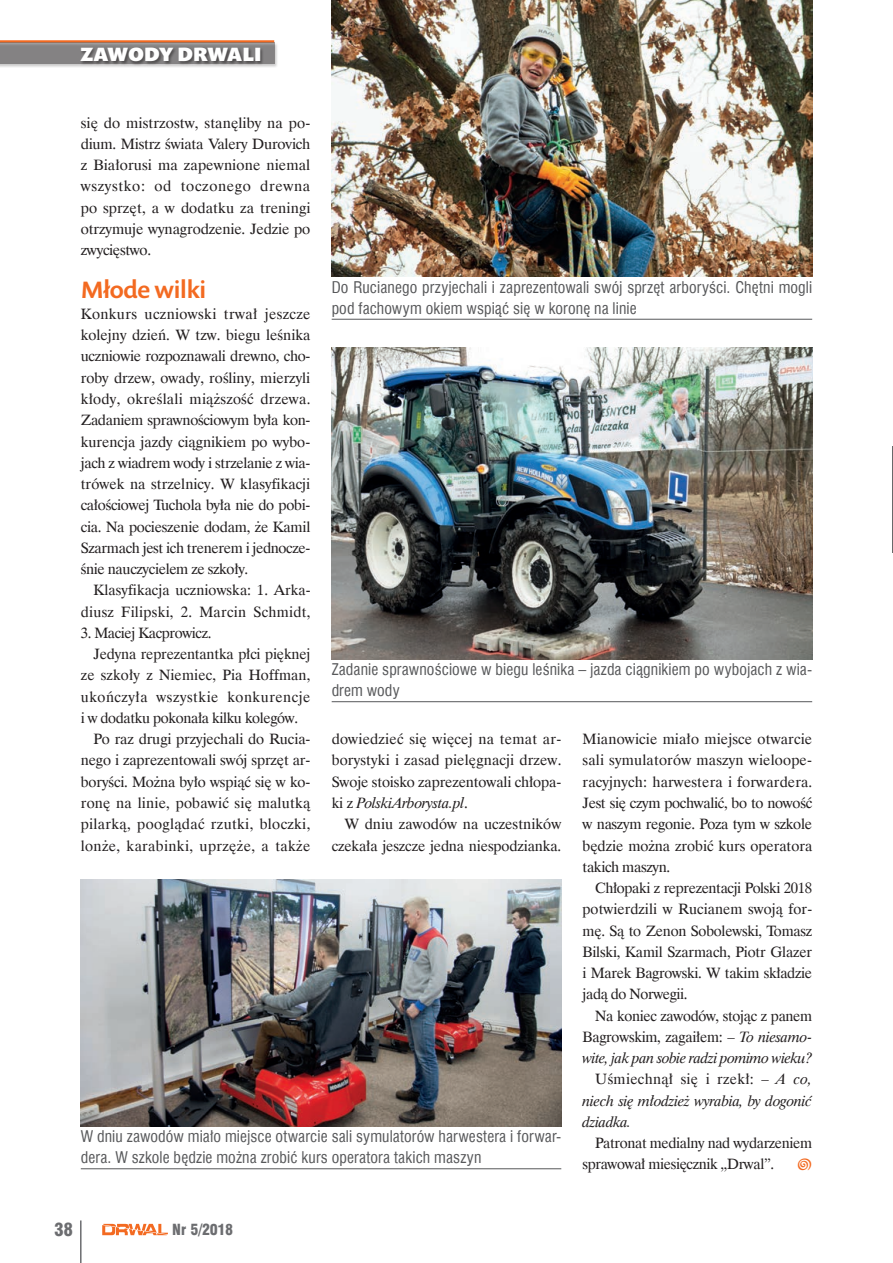
<style>
.page{position:relative;width:893px;height:1263px;background:#fff}
.page>*{position:absolute;margin:0;border:0;box-sizing:border-box;transform-origin:0 0}
.SRODTYT{font:500 24px "Prenton RP Pro";letter-spacing:-.015em;color:#f36a21}
.DZIAŁ_L{font:900 19.5px "Prenton RP Pro";letter-spacing:.02em;color:#fff}
.t1{font:18px "Swis 721 Blk Cn EU";color:#6c6d70}
.FOTO-PODPIS-LINIA{font:15.75px/21px "Swis 721 Cn EU";letter-spacing:.005em;color:#57585a}
.TXT{font:15px/21.3px "Dutch 801 EU";letter-spacing:-.01em;color:#231f20;text-align:justify}
.TXT-bez_wcięcia{font:15px/21.3px "Dutch 801 EU";letter-spacing:-.025em;color:#231f20;text-align:justify}
.TXT-2{font:italic 15px/21.3px "Dutch 801 EU";letter-spacing:-.015em;color:#231f20;text-align:justify}
.t2{font:15px "Swis 721 Blk Cn EU";letter-spacing:-.025em;color:#6c6d70}
.TXT-3{font:15px "Bits Pics";color:#f36a21}
.s1{font-style:italic}
.s2{font-style:normal}
</style>
<div class="page">
<svg style="left:102px;top:1224px;width:66px;height:11px"></svg>
<hr style="left:80px;top:1220px;width:2px;height:43px;background:#6c6d70">
<hr style="left:0;top:40px;width:274px;height:3px;background:#f36a21">
<div style="left:0;top:42px;width:278px;height:26px;background:#231f20;opacity:.6"></div>
<svg style="left:0;top:43px;width:274px;height:21px;background:#777576"></svg>
<img style="left:332px;top:0;width:480px;height:276px">
<img style="left:332px;top:348px;width:480px;height:311px">
<img style="left:81px;top:879px;width:480px;height:248px">
<hr style="left:332px;top:319px;width:480px;height:1px;background:#57585a">
<hr style="left:332px;top:701px;width:480px;height:1px;background:#57585a">
<hr style="left:81px;top:1168px;width:480px;height:1px;background:#57585a">
<hr style="left:892px;top:446px;width:1px;height:107px;background:#57585a">
<p class="DZIAŁ_L" style="left:81px;top:42px;width:182px">ZAWODY DRWALI</p>
<p class="TXT-bez_wcięcia" style="left:81px;top:112px;width:231px">się do mistrzostw, stanęliby na po&shy;dium. Mistrz świata Valery Durovich z Białorusi ma zapewnione niemal wszystko: od toczonego drewna po sprzęt, a w dodatku za treningi otrzymuje wynagrodzenie. Jedzie po zwycięstwo.</p>
<p class="SRODTYT" style="left:81px;top:273px;width:127px">Młode wilki</p>
<p class="TXT-bez_wcięcia" style="left:81px;top:303px;width:231px">Konkurs uczniowski trwał jeszcze kolejny dzień. W tzw. biegu leśnika uczniowie rozpoznawali drewno, cho&shy;roby drzew, owady, rośliny, mierzyli kłody, określali miąższość drzewa.<br>Zadaniem sprawnościowym była kon&shy;kurencja jazdy ciągnikiem po wybo&shy;jach z wiadrem wody i strzelanie z wia&shy;trówek na strzelnicy. W klasyfikacji całościowej Tuchola była nie do pobi&shy;cia. Na pocieszenie dodam, że Kamil Szarmach jest ich trenerem i jednocze&shy;śnie nauczycielem ze szkoły.</p>
<p class="TXT" style="left:81px;top:580px;width:231px;text-align:right">Klasyfikacja uczniowska: 1. Arka&shy;diusz Filipski, 2. Marcin Schmidt,</p>
<p class="TXT" style="left:81px;top:622px;width:132px">3. Maciej Kacprowicz.</p>
<p class="TXT" style="left:81px;top:644px;width:231px;text-indent:13px">Jedyna reprezentantka płci pięknej ze szkoły z Niemiec, Pia Hoffman, ukończyła wszystkie konkurencje i w dodatku pokonała kilku kolegów.</p>
<p class="TXT" style="left:81px;top:729px;width:231px;text-indent:13px">Po raz drugi przyjechali do Rucia&shy;nego i zaprezentowali swój sprzęt ar&shy;boryści. Można było wspiąć się w ko&shy;ronę na linie, pobawić się malutką pilarką, pooglądać rzutki, bloczki, lonże, karabinki, uprzęże, a także</p>
<p class="FOTO-PODPIS-LINIA" style="left:332px;top:276px;width:482px">Do Rucianego przyjechali i zaprezentowali swój sprzęt arboryści. Chętni mogli pod fachowym okiem wspiąć się w koronę na linie</p>
<p class="FOTO-PODPIS-LINIA" style="left:332px;top:659px;width:482px">Zadanie sprawnościowe w biegu leśnika – jazda ciągnikiem po wybojach z wia&shy;drem wody</p>
<p class="TXT" style="left:332px;top:729px;width:231px">dowiedzieć się więcej na temat ar&shy;borystyki i zasad pielęgnacji drzew.<br>Swoje stoisko zaprezentowali chłopa&shy;ki z <span class="s1">PolskiArborysta.pl</span>.</p>
<p class="TXT" style="left:332px;top:814px;width:231px;text-align:right">W dniu zawodów na uczestników czekała jeszcze jedna niespodzianka.</p>
<p class="TXT" style="left:583px;top:729px;width:231px">Mianowicie miało miejsce otwarcie sali symulatorów maszyn wieloope&shy;racyjnych: harwestera i forwardera.<br>Jest się czym pochwalić, bo to nowość w naszym regonie. Poza tym w szkole będzie można zrobić kurs operatora takich maszyn.</p>
<p class="TXT" style="left:583px;top:877px;width:231px;text-indent:13px">Chłopaki z reprezentacji Polski 2018 potwierdzili w Rucianem swoją for&shy;mę. Są to Zenon Sobolewski, Tomasz Bilski, Kamil Szarmach, Piotr Glazer i Marek Bagrowski. W takim składzie jadą do Norwegii.</p>
<p class="TXT" style="left:583px;top:1005px;width:231px;text-indent:13px">Na koniec zawodów, stojąc z panem Bagrowskim, zagaiłem: – <span class="s1">To niesamo&shy;wite, jak pan sobie radzi pomimo wieku?</span></p>
<p class="TXT-2" style="left:583px;top:1069px;width:231px;text-indent:13px"><span class="s2">Uśmiechnął się i rzekł: –</span> A co, niech się młodzież wyrabia, by dogonić dziadka.</p>
<p class="TXT" style="left:583px;top:1133px;width:231px;text-indent:13px">Patronat medialny nad wydarzeniem sprawował miesięcznik „Drwal”.</p>
<p class="FOTO-PODPIS-LINIA" style="left:81px;top:1126px;width:482px">W dniu zawodów miało miejsce otwarcie sali symulatorów harwestera i forwar&shy;dera. W szkole będzie można zrobić kurs operatora takich maszyn</p>
<p class="TXT-3" style="left:797px;top:1158px;width:16px">C</p>
<p class="t1" style="left:54px;top:1218px;width:21px">38</p>
<p class="t2" style="left:172px;top:1220px;width:62px">Nr 5/2018</p>
</div>
